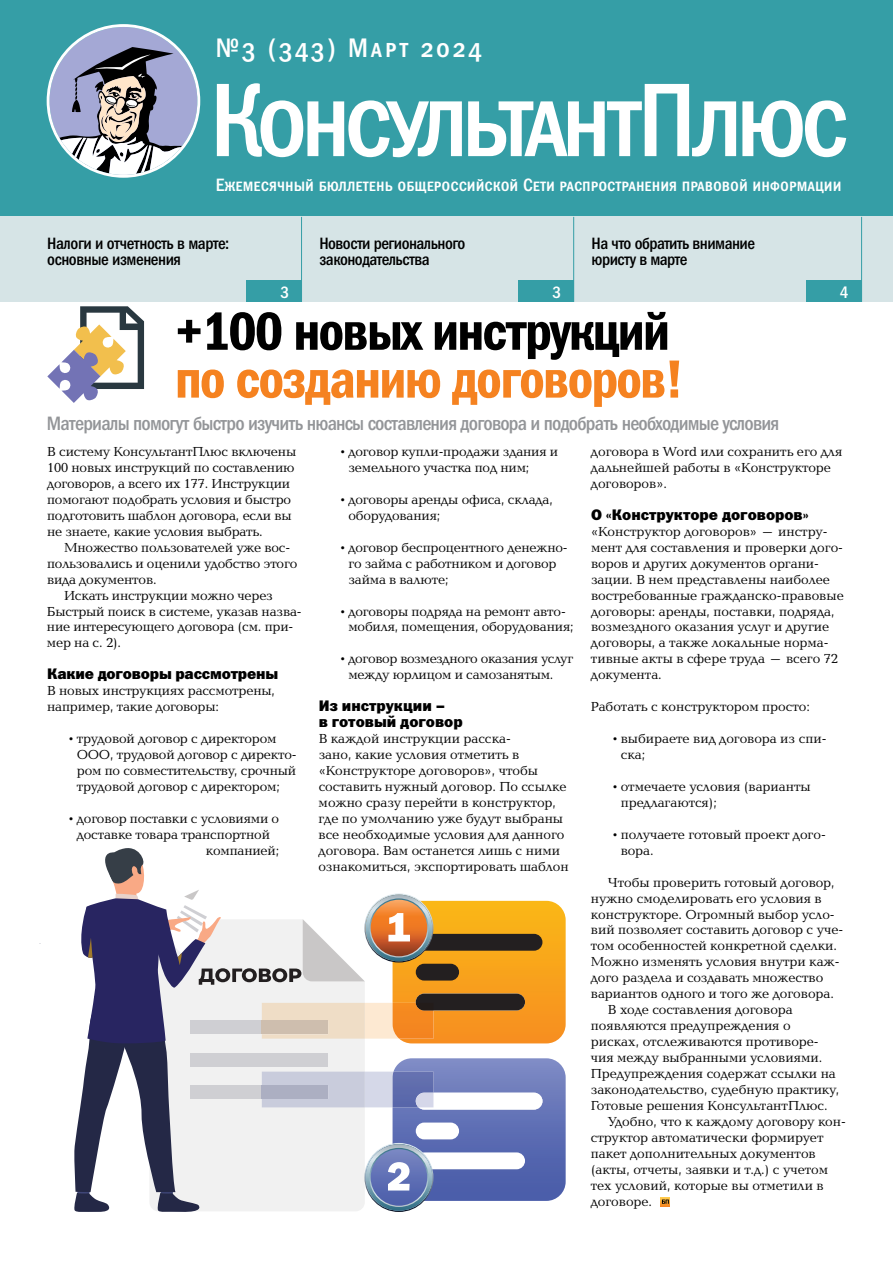
<style>
.page{position:relative;width:893px;height:1263px;background:#fff}
.page>*{position:absolute;margin:0;border:0;box-sizing:border-box;transform-origin:0 0}
.t1{font:54px "Franklin Gothic Demi Cond C";letter-spacing:-.035em;color:#f58220}
.t2{font:54px "Franklin Gothic Demi Cond C";letter-spacing:-.035em;color:#000}
.t3{font:27px "Franklin Gothic Medi Cond SCC";letter-spacing:.1em;color:#fff}
.t4{font:19.5px "Franklin Gothic Medi Cond C";letter-spacing:-.04em;color:#939598}
.t5{font:18px "Franklin Gothic Medi Cond SCC";color:#fff}
.t6{font:16.5px/15.9px "Franklin Gothic Medi Cond C";letter-spacing:-.03em;color:#000}
.t7{font:16.5px "Franklin Gothic Medi Cond C";color:#fff}
.t8{font:15.3px/15.9px "Franklin Gothic Heavy C";color:#000}
.t9{font:13.5px/15.9px "Baltica C";letter-spacing:-.01em;color:#000}
</style>
<div class="page">
<div style="left:0;top:0;width:893px;height:217px;background:#359ea6"></div>
<div style="left:0;top:217px;width:893px;height:85px;background:#d6e4e6"></div>
<div style="left:519px;top:281px;width:55px;height:21px;background:#359ea6"></div>
<div style="left:806px;top:280px;width:55px;height:22px;background:#359ea6"></div>
<div style="left:247px;top:281px;width:55px;height:21px;background:#359ea6"></div>
<hr style="left:301px;top:217px;width:1px;height:85px;background:#359ea6">
<hr style="left:573px;top:217px;width:1px;height:85px;background:#359ea6">
<hr style="left:861px;top:217px;width:1px;height:85px;background:#359ea6">
<svg style="left:661px;top:1197px;width:9px;height:9px"></svg>
<svg style="left:47px;top:306px;width:97px;height:97px"></svg>
<svg style="left:74px;top:848px;width:492px;height:364px"></svg>
<svg style="left:217px;top:83px;width:245px;height:74px"></svg>
<svg style="left:468px;top:84px;width:268px;height:72px"></svg>
<svg style="left:742px;top:100px;width:104px;height:57px"></svg>
<svg style="left:47px;top:24px;width:153px;height:154px"></svg>
<h2 class="t3" style="left:216px;top:33px;width:268px">№3 (343) Март 2024</h2>
<h3 class="t5" style="left:216px;top:175px;width:627px">Ежемесячный бюллетень общероссийской Сети распространения правовой информации</h3>
<p class="t6" style="left:47px;top:235px;width:184px">Налоги и отчетность в марте: основные изменения</p>
<p class="t6" style="left:319px;top:235px;width:147px">Новости регионального законодательства</p>
<p class="t6" style="left:592px;top:235px;width:165px">На что обратить внимание юристу в марте</p>
<p class="t7" style="left:280px;top:283px;width:10px">3</p>
<p class="t7" style="left:553px;top:283px;width:10px">3</p>
<p class="t7" style="left:840px;top:283px;width:10px">4</p>
<h1 class="t2" style="left:175px;top:301px;width:497px">+100 новых инструкций</h1>
<h1 class="t1" style="left:175px;top:349px;width:510px">по созданию договоров!</h1>
<h3 class="t4" style="left:47px;top:412px;width:734px">Материалы помогут быстро изучить нюансы составления договора и подобрать необходимые условия</h3>
<p class="t9" style="left:348px;top:444px;width:211px;text-indent:-11px">• договор купли-продажи здания и земельного участка под ним;</p>
<p class="t9" style="left:348px;top:492px;width:206px;text-indent:-11px">• договоры аренды офиса, склада, оборудования;</p>
<p class="t9" style="left:348px;top:540px;width:221px;text-indent:-11px">• договор беспроцентного денежно&shy;го займа с работником и договор займа в валюте;</p>
<p class="t9" style="left:348px;top:604px;width:227px;text-indent:-11px">• договоры подряда на ремонт авто&shy;мобиля, помещения, оборудования;</p>
<p class="t9" style="left:348px;top:651px;width:226px;text-indent:-11px">• договор возмездного оказания услуг между юрлицом и самозанятым.</p>
<p class="t8" style="left:319px;top:698px;width:146px">Из инструкции –<br>в готовый договор</p>
<p class="t9" style="left:319px;top:731px;width:252px">В каждой инструкции расска-<br>зано, какие условия отметить в «Конструкторе договоров», чтобы составить нужный договор. По ссылке можно сразу перейти в конструктор, где по умолчанию уже будут выбраны все необходимые условия для данного договора. Вам останется лишь с ними ознакомиться, экспортировать шаблон</p>
<p class="t9" style="left:591px;top:444px;width:253px">договора в Word или сохранить его для дальнейшей работы в «Конструкторе договоров».</p>
<p class="t8" style="left:591px;top:506px;width:219px">О «Конструкторе договоров»</p>
<p class="t9" style="left:591px;top:524px;width:254px">«Конструктор договоров» – инстру&shy;мент для составления и проверки дого&shy;воров и других документов органи&shy;зации. В нем представлены наиболее востребованные гражданско-правовые договоры: аренды, поставки, подряда, возмездного оказания услуг и другие договоры, а также локальные норма&shy;тивные акты в сфере труда – всего 72 документа.</p>
<p class="t9" style="left:591px;top:699px;width:221px">Работать с конструктором просто:</p>
<p class="t9" style="left:621px;top:731px;width:207px;text-indent:-11px">• выбираете вид договора из спи&shy;ска;</p>
<p class="t9" style="left:621px;top:779px;width:191px;text-indent:-11px">• отмечаете условия (варианты предлагаются);</p>
<p class="t9" style="left:621px;top:827px;width:207px;text-indent:-11px">• получаете готовый проект дого&shy;вора.</p>
<p class="t9" style="left:608px;top:875px;width:228px">Чтобы проверить готовый договор,</p>
<p class="t9" style="left:591px;top:891px;width:232px">нужно смоделировать его условия в</p>
<p class="t9" style="left:591px;top:907px;width:245px">конструкторе. Огромный выбор усло-</p>
<p class="t9" style="left:591px;top:923px;width:254px">вий позволяет составить договор с уче-</p>
<p class="t9" style="left:591px;top:938px;width:248px">том особенностей конкретной сделки.</p>
<p class="t9" style="left:591px;top:954px;width:250px">Можно изменять условия внутри каж-</p>
<p class="t9" style="left:591px;top:970px;width:234px">дого раздела и создавать множество</p>
<p class="t9" style="left:591px;top:986px;width:245px">вариантов одного и того же договора.</p>
<p class="t9" style="left:608px;top:1002px;width:186px">В ходе составления договора</p>
<p class="t9" style="left:591px;top:1018px;width:201px">появляются предупреждения о</p>
<p class="t9" style="left:591px;top:1034px;width:229px">рисках, отслеживаются противоре-</p>
<p class="t9" style="left:591px;top:1050px;width:233px">чия между выбранными условиями.</p>
<p class="t9" style="left:591px;top:1066px;width:247px">Предупреждения содержат ссылки на</p>
<p class="t9" style="left:591px;top:1082px;width:250px">законодательство, судебную практику,</p>
<p class="t9" style="left:591px;top:1098px;width:239px">Готовые решения КонсультантПлюс.</p>
<p class="t9" style="left:608px;top:1114px;width:240px">Удобно, что к каждому договору кон-</p>
<p class="t9" style="left:591px;top:1130px;width:234px">структор автоматически формирует</p>
<p class="t9" style="left:591px;top:1146px;width:227px">пакет дополнительных документов</p>
<p class="t9" style="left:591px;top:1162px;width:239px">(акты, отчеты, заявки и т.д.) с учетом</p>
<p class="t9" style="left:591px;top:1178px;width:234px">тех условий, которые вы отметили в</p>
<p class="t9" style="left:591px;top:1194px;width:63px">договоре.</p>
<p class="t9" style="left:47px;top:444px;width:251px">В систему КонсультантПлюс включены 100 новых инструкций по составлению договоров, а всего их 177. Инструкции помогают подобрать условия и быстро подготовить шаблон договора, если вы не знаете, какие условия выбрать.</p>
<p class="t9" style="left:64px;top:540px;width:228px">Множество пользователей уже вос-</p>
<p class="t9" style="left:47px;top:556px;width:252px">пользовались и оценили удобство этого</p>
<p class="t9" style="left:47px;top:572px;width:111px">вида документов.</p>
<p class="t9" style="left:64px;top:588px;width:210px">Искать инструкции можно через</p>
<p class="t9" style="left:47px;top:604px;width:256px">Быстрый поиск в системе, указав назва-</p>
<p class="t9" style="left:47px;top:620px;width:248px">ние интересующего договора (см. при-</p>
<p class="t9" style="left:47px;top:635px;width:76px">мер на с. 2).</p>
<p class="t8" style="left:47px;top:666px;width:233px">Какие договоры рассмотрены</p>
<p class="t9" style="left:47px;top:683px;width:229px">В новых инструкциях рассмотрены, например, такие договоры:</p>
<p class="t9" style="left:77px;top:731px;width:221px;text-indent:-11px">• трудовой договор с директором<br>ООО, трудовой договор с директо&shy;ром по совместительству, срочный трудовой договор с директором;</p>
<p class="t9" style="left:66px;top:811px;width:214px">• договор поставки с условиями о</p>
<p class="t9" style="left:77px;top:827px;width:195px">доставке товара транспортной</p>
<p class="t9" style="left:206px;top:843px;width:75px">компанией;</p>
</div>
